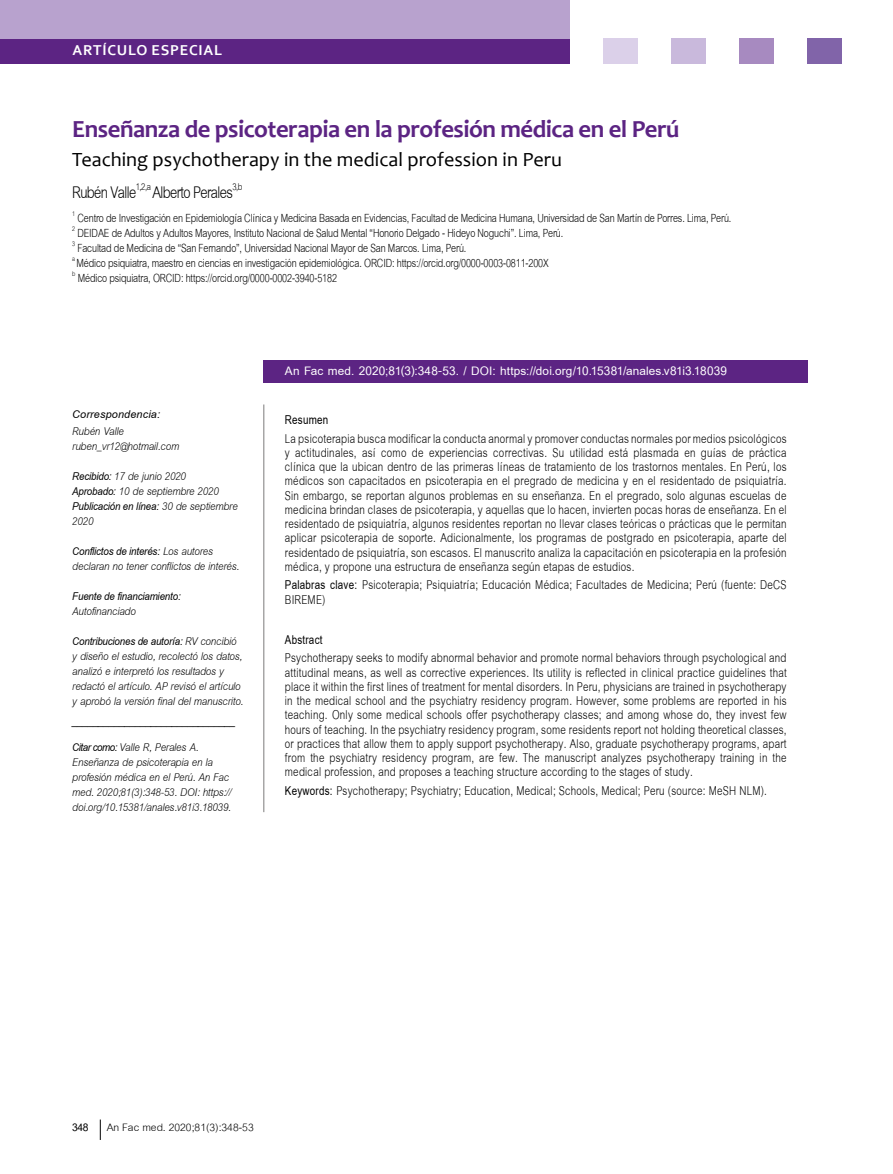
<style>
.page{position:relative;width:893px;height:1174px;background:#fff}
.page>*{position:absolute;margin:0;border:0;box-sizing:border-box;transform-origin:0 0}
.t1{font:700 24.75px "Candara";letter-spacing:-.02em;color:#5c2483}
.t2{font:24.75px "Cordia UPC";letter-spacing:-.03em;color:#000;scale:.8 1}
.t3{font:20.25px "Candara";color:#000}
.t4{font:18.75px/14.2px "Cordia UPC";letter-spacing:.015em;color:#000;text-align:justify;scale:.8 1}
.t5{font:700 18.75px "Cordia UPC";letter-spacing:.015em;color:#000;scale:.8 1}
.t6{font:700 18px "Cordia UPC";letter-spacing:.005em;color:#fff}
.t7{font:17.25px/15px "Cordia UPC";letter-spacing:-.01em;color:#000;scale:.8 1}
.t8{font:italic 16.5px/15px "Cordia UPC";letter-spacing:-.01em;color:#000;scale:.9 1}
.t9{font:italic 700 16.5px/25.5px "Cordia UPC";letter-spacing:-.01em;color:#000;scale:.9 1}
.t10{font:italic 700 16.5px "Cordia UPC";letter-spacing:.01em;color:#000}
.t11{font:15.75px "Cordia UPC";color:#000}
.t12{font:700 15px "Corbel";letter-spacing:.05em;color:#fff}
.s1{font-weight:700}
.s2{font-weight:400}
</style>
<div class="page">
<div style="left:808px;top:38px;width:34px;height:26px;background:#8164a9"></div>
<div style="left:604px;top:38px;width:34px;height:26px;background:#dbd0e9"></div>
<div style="left:672px;top:38px;width:34px;height:26px;background:#c9b9dc"></div>
<div style="left:740px;top:38px;width:34px;height:26px;background:#a78ac0"></div>
<div style="left:0;top:38px;width:570px;height:26px;background:#5c2483"></div>
<div style="left:0;top:0;width:570px;height:38px;background:#b8a2ce"></div>
<svg style="left:100px;top:1119px;width:1px;height:21px"></svg>
<div style="left:264px;top:360px;width:544px;height:23px;background:#5c2483"></div>
<hr style="left:264px;top:404px;width:1px;height:408px;background:#7c7b7b">
<p class="t12" style="left:73px;top:41px;width:151px">ARTÍCULO ESPECIAL</p>
<h1 class="t1" style="left:72px;top:113px;width:609px">Enseñanza de psicoterapia en la profesión médica en el Perú</h1>
<p class="t3" style="left:72px;top:146px;width:491px">Teaching psychotherapy in the medical profession in Peru</p>
<h1 class="t2" style="left:72px;top:176px;width:214px">Rubén Valle<sup>1,2,a</sup> Alberto Perales<sup>3,b</sup></h1>
<p class="t7" style="left:72px;top:211px;width:825px"><sup>1</sup> Centro de Investigación en Epidemiología Clínica y Medicina Basada en Evidencias, Facultad de Medicina Humana, Universidad de San Martín de Porres. Lima, Perú.<br><sup>2</sup> DEIDAE de Adultos y Adultos Mayores, Instituto Nacional de Salud Mental “Honorio Delgado - Hideyo Noguchi”. Lima, Perú.<br><sup>3</sup> Facultad de Medicina de “San Fernando”, Universidad Nacional Mayor de San Marcos. Lima, Perú.<br><sup>a</sup> Médico psiquiatra, maestro en ciencias en investigación epidemiológica. ORCID: https://orcid.org/0000-0003-0811-200X<br><sup>b</sup> Médico psiquiatra, ORCID: https://orcid.org/0000-0002-3940-5182</p>
<p class="t10" style="left:72px;top:404px;width:89px">Correspondencia:</p>
<p class="t8" style="left:72px;top:424px;width:120px">Rubén Valle ruben_vr12@hotmail.com</p>
<p class="t8" style="left:72px;top:469px;width:185px"><span class="s1">Recibido:</span> 17 de junio 2020<br><span class="s1">Aprobado:</span> 10 de septiembre 2020<br><span class="s1">Publicación en línea:</span> 30 de septiembre<br>2020</p>
<p class="t8" style="left:72px;top:544px;width:187px"><span class="s1">Conflictos de interés:</span> Los autores declaran no tener conflictos de interés.</p>
<p class="t9" style="left:72px;top:584px;width:122px">Fuente de financiamiento:</p>
<p class="t8" style="left:72px;top:597px;width:184px;line-height:30px">Autofinanciado<br><span class="s1">Contribuciones de autoría:</span> RV concibió</p>
<p class="t8" style="left:72px;top:649px;width:192px">y diseño el estudio, recolectó los datos, analizó e interpretó los resultados y redactó el artículo. AP revisó el artículo y aprobó la versión final del manuscrito.</p>
<p class="t9" style="left:72px;top:708px;width:183px">_______________________________<br>Citar como: <span class="s2">Valle R, Perales A.</span></p>
<p class="t8" style="left:72px;top:754px;width:178px">Enseñanza de psicoterapia en la profesión médica en el Perú. An Fac med. 2020;81(3):348-53. DOI: https:// doi.org/10.15381/anales.v81i3.18039.</p>
<p class="t6" style="left:285px;top:360px;width:444px">An Fac med. 2020;81(3):348-53. / DOI: https://doi.org/10.15381/anales.v81i3.18039</p>
<p class="t5" style="left:285px;top:408px;width:56px">Resumen</p>
<p class="t4" style="left:285px;top:431px;width:629px">La psicoterapia busca modificar la conducta anormal y promover conductas normales por medios psicológicos y actitudinales, así como de experiencias correctivas. Su utilidad está plasmada en guías de práctica clínica que la ubican dentro de las primeras líneas de tratamiento de los trastornos mentales. En Perú, los médicos son capacitados en psicoterapia en el pregrado de medicina y en el residentado de psiquiatría.<br>Sin embargo, se reportan algunos problemas en su enseñanza. En el pregrado, solo algunas escuelas de medicina brindan clases de psicoterapia, y aquellas que lo hacen, invierten pocas horas de enseñanza. En el residentado de psiquiatría, algunos residentes reportan no llevar clases teóricas o prácticas que le permitan aplicar psicoterapia de soporte. Adicionalmente, los programas de postgrado en psicoterapia, aparte del residentado de psiquiatría, son escasos. El manuscrito analiza la capacitación en psicoterapia en la profesión médica, y propone una estructura de enseñanza según etapas de estudios.</p>
<p class="t4" style="left:285px;top:578px;width:629px"><span class="s1">Palabras clave:</span> Psicoterapia; Psiquiatría; Educación Médica; Facultades de Medicina; Perú (fuente: DeCS<br>BIREME)</p>
<p class="t5" style="left:285px;top:628px;width:49px">Abstract</p>
<p class="t4" style="left:285px;top:651px;width:629px">Psychotherapy seeks to modify abnormal behavior and promote normal behaviors through psychological and attitudinal means, as well as corrective experiences. Its utility is reflected in clinical practice guidelines that place it within the first lines of treatment for mental disorders. In Peru, physicians are trained in psychotherapy in the medical school and the psychiatry residency program. However, some problems are reported in his teaching. Only some medical schools offer psychotherapy classes; and among whose do, they invest few hours of teaching. In the psychiatry residency program, some residents report not holding theoretical classes, or practices that allow them to apply support psychotherapy. Also, graduate psychotherapy programs, apart from the psychiatry residency program, are few. The manuscript analyzes psychotherapy training in the medical profession, and proposes a teaching structure according to the stages of study.</p>
<p class="t4" style="left:285px;top:784px;width:604px"><span class="s1">Keywords:</span> Psychotherapy; Psychiatry; Education, Medical; Schools, Medical; Peru (source: MeSH NLM).</p>
<p class="t11" style="left:72px;top:1117px;width:183px"><span class="s1">348</span> An Fac med. 2020;81(3):348-53</p>
</div>
